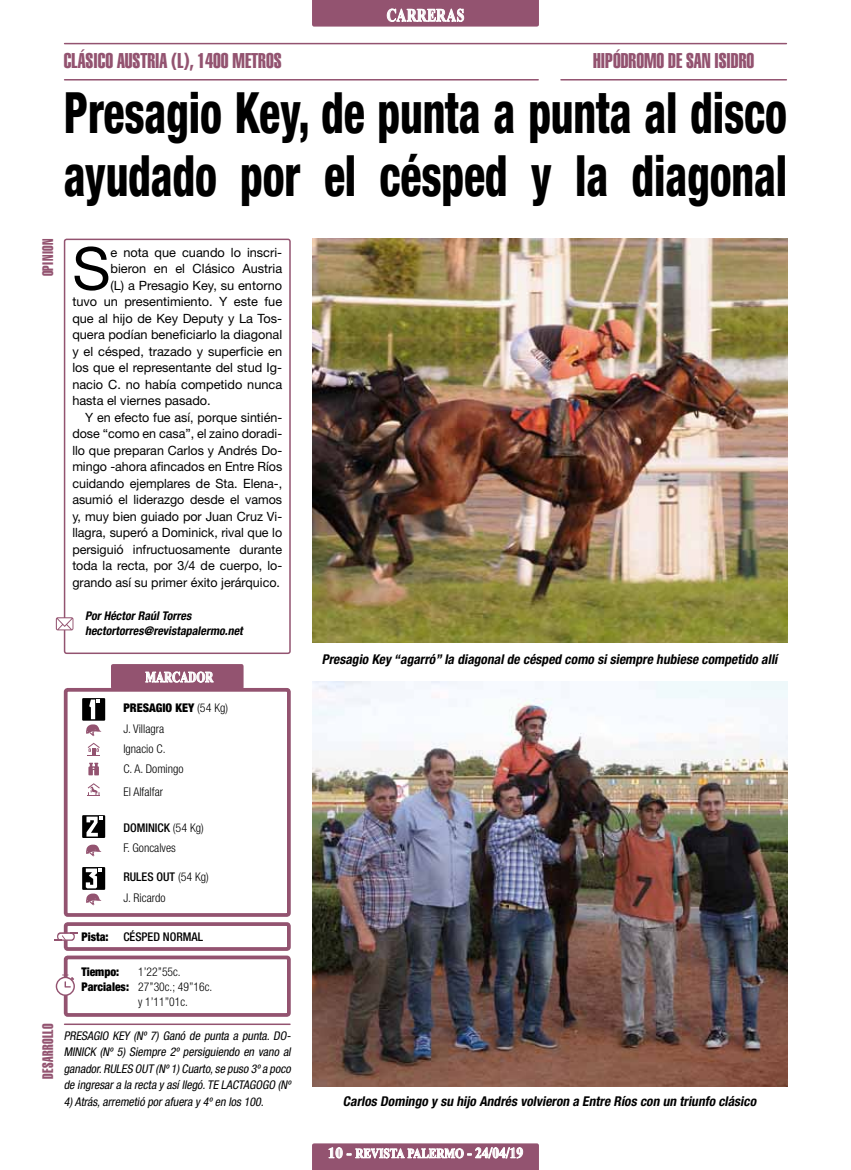
<style>
.page{position:relative;width:851px;height:1170px;background:#fff}
.page>*{position:absolute;margin:0;border:0;box-sizing:border-box;transform-origin:0 0}
.t1{font:58.95px "Helvetica Neue LT Std";color:#000}
.t2{font:800 condensed 57px/63px "Helvetica Neue LT Std";letter-spacing:-.005em;color:#000;scale:.77 1}
.t3{font:21px "Helvetica LT Std Extra Comp";color:#935370}
.t4{font:700 18px "Times New Roman";letter-spacing:.04em;color:#fff;scale:.75 1}
.t5{font:15px "Helvetica LT Std Extra Comp";letter-spacing:.025em;color:#935370}
.t6{font:700 15px "Times New Roman";letter-spacing:-.005em;color:#fff;scale:.75 1}
.t7{font:italic 700 condensed 13.5px "Helvetica Neue LT Std";color:#000}
.t8{font:700 13.5px "Times New Roman";color:#fff;scale:.83 1}
.t9{font:12.75px "Helvetica Neue LT Std";color:#000}
.t10{font:italic condensed 12px/16.5px "Helvetica Neue LT Std";color:#000;text-align:justify}
.t11{font:300 condensed 12px/20.2px "Helvetica Neue LT Std";color:#000}
.t12{font:italic 700 condensed 12px/15px "Helvetica Neue LT Std";color:#000}
.t13{font:900 condensed 12px/15px "Helvetica Neue LT Std";color:#000}
.t14{font:500 condensed 12px "Helvetica Neue LT Std";color:#000}
.s1{font-weight:900}
.s2{font-weight:500}
.s3{font-size:15px}
</style>
<div class="page">
<svg style="left:312px;top:1143px;width:227px;height:26px;background:#a67289"></svg>
<svg style="left:312px;top:0;width:227px;height:27px;background:#9d637d"></svg>
<hr style="left:65px;top:79px;width:473px;height:1px;background:#935370">
<hr style="left:65px;top:43px;width:721px;height:1px;background:#935370">
<hr style="left:561px;top:79px;width:225px;height:1px;background:#935370">
<div style="left:64px;top:238px;width:227px;height:416px;border:2px solid #935370;border-radius:2px"></div>
<svg style="left:56px;top:617px;width:17px;height:13px"></svg>
<img style="left:312px;top:681px;width:475px;height:405px">
<img style="left:312px;top:238px;width:475px;height:404px">
<div style="left:64px;top:688px;width:227px;height:228px;border:4px solid #935370;border-radius:2px"></div>
<hr style="left:65px;top:1023px;width:225px;height:1px;background:#935370">
<div style="left:64px;top:955px;width:227px;height:61px;border:4px solid #935370;border-radius:2px"></div>
<div style="left:64px;top:922px;width:227px;height:28px;border:4px solid #935370;border-radius:2px"></div>
<svg style="left:55px;top:932px;width:22px;height:8px"></svg>
<svg style="left:56px;top:974px;width:19px;height:21px"></svg>
<div style="left:111px;top:664px;width:132px;height:25px;background:#935370;border-radius:2px"></div>
<svg style="left:145px;top:671px;width:68px;height:11px"></svg>
<svg style="left:86px;top:844px;width:16px;height:12px"></svg>
<div style="left:82px;top:698px;width:23px;height:22px;background:#000"></div>
<svg style="left:85px;top:699px;width:17px;height:37px"></svg>
<div style="left:82px;top:815px;width:23px;height:22px;background:#000"></div>
<svg style="left:86px;top:816px;width:16px;height:20px"></svg>
<div style="left:82px;top:867px;width:23px;height:22px;background:#000"></div>
<svg style="left:85px;top:868px;width:17px;height:37px"></svg>
<svg style="left:88px;top:742px;width:12px;height:13px"></svg>
<svg style="left:88px;top:762px;width:11px;height:14px"></svg>
<svg style="left:88px;top:783px;width:12px;height:13px"></svg>
<h3 class="t4" style="left:386px;top:3px;width:105px">CARRERAS</h3>
<h3 class="t3" style="left:64px;top:48px;width:219px">CLÁSICO AUSTRIA (L), 1400 METROS</h3>
<h3 class="t3" style="left:593px;top:48px;width:162px">HIPÓDROMO DE SAN ISIDRO</h3>
<h2 class="t2" style="left:64px;top:80px;width:940px">Presagio Key, de punta a punta al disco ayudado por el césped y la diagonal</h2>
<p class="t5" style="left:39px;top:276px;width:39px;rotate:-90deg">OPINION</p>
<h1 class="t1" style="left:72px;top:233px;width:40px">S</h1>
<p class="t9" style="left:110px;top:244px;width:173px">e nota que cuando lo inscri-</p>
<p class="t9" style="left:110px;top:261px;width:173px">bieron en el Clásico Austria</p>
<p class="t9" style="left:110px;top:277px;width:173px">(L) a Presagio Key, su entorno</p>
<p class="t9" style="left:72px;top:294px;width:211px">tuvo un presentimiento. Y este fue</p>
<p class="t9" style="left:72px;top:310px;width:211px">que al hijo de Key Deputy y La Tos-</p>
<p class="t9" style="left:72px;top:327px;width:211px">quera podían beneficiarlo la diagonal</p>
<p class="t9" style="left:72px;top:343px;width:211px">y el césped, trazado y superficie en</p>
<p class="t9" style="left:72px;top:360px;width:211px">los que el representante del stud Ig-</p>
<p class="t9" style="left:72px;top:376px;width:211px">nacio C. no había competido nunca</p>
<p class="t9" style="left:72px;top:393px;width:140px">hasta el viernes pasado.</p>
<p class="t9" style="left:85px;top:409px;width:198px">Y en efecto fue así, porque sintién-</p>
<p class="t9" style="left:72px;top:426px;width:211px">dose “como en casa”, el zaino doradi-</p>
<p class="t9" style="left:72px;top:442px;width:211px">llo que preparan Carlos y Andrés Do-</p>
<p class="t9" style="left:72px;top:459px;width:211px">mingo -ahora afincados en Entre Ríos</p>
<p class="t9" style="left:72px;top:475px;width:211px">cuidando ejemplares de Sta. Elena-,</p>
<p class="t9" style="left:72px;top:492px;width:211px">asumió el liderazgo desde el vamos</p>
<p class="t9" style="left:72px;top:508px;width:211px">y, muy bien guiado por Juan Cruz Vi-</p>
<p class="t9" style="left:72px;top:525px;width:211px">llagra, superó a Dominick, rival que lo</p>
<p class="t9" style="left:72px;top:541px;width:211px">persiguió infructuosamente durante</p>
<p class="t9" style="left:72px;top:558px;width:211px">toda la recta, por 3/4 de cuerpo, lo-</p>
<p class="t9" style="left:72px;top:574px;width:209px">grando así su primer éxito jerárquico.</p>
<p class="t12" style="left:85px;top:608px;width:162px">PorHéctorRaúlTorres hectortorres@revistapalermo.net</p>
<p class="t6" style="left:145px;top:666px;width:92px">MARCADOR</p>
<p class="t11" style="left:123px;top:698px;width:106px"><span class="s1">PRESAGIO KEY</span> (54 Kg)<br>J. Villagra<br>Ignacio C.<br>C. A. Domingo</p>
<p class="t11" style="left:123px;top:781px;width:41px">El Alfalfar</p>
<p class="t14" style="left:123px;top:820px;width:8px">DOM</p>
<p class="t11" style="left:123px;top:817px;width:82px;text-indent:22px"><span class="s2">INICK</span> (54 Kg)<br>F. Goncalves</p>
<p class="t11" style="left:123px;top:866px;width:87px"><span class="s2">RULES OUT</span> (54 Kg)<br>J. Ricardo</p>
<p class="t5" style="left:39px;top:1078px;width:57px;rotate:-90deg">DESARROLLO</p>
<p class="t14" style="left:123px;top:929px;width:81px">CÉSPED NORMAL</p>
<p class="t11" style="left:138px;top:963px;width:76px;line-height:15px">1’22’’55c.<br>27’’30c.; 49’’16c. y 1’11’’01c.</p>
<p class="t13" style="left:81px;top:928px;width:29px">Pista:</p>
<p class="t13" style="left:81px;top:963px;width:49px">Tiempo:<br>Parciales:</p>
<p class="t10" style="left:64px;top:1026px;width:231px">PRESAGIO KEY (Nº 7) Ganó de punta a punta. DO-MINICK (Nº 5) Siempre 2º persiguiendo en vano al ganador.RULES OUT (Nº1) Cuarto,se puso 3ºa poco de ingresara la recta y asíllegó.TE LACTAGOGO (Nº</p>
<p class="t10" style="left:64px;top:1092px;width:204px">4) Atrás,arremetió porafuera y 4ºen los 100.</p>
<p class="t7" style="left:321px;top:650px;width:460px">Presagio Key “agarró”la diagonalde césped como sisiempre hubiese competido allí</p>
<p class="t7" style="left:343px;top:1092px;width:417px">Carlos Domingo y su hijo Andrés volvieron a Entre Ríos con un triunfo clásico</p>
<p class="t8" style="left:328px;top:1143px;width:237px"><span class="s3">10 -</span> REVISTA PALERMO <span class="s3">- 24/04/19</span></p>
</div>
